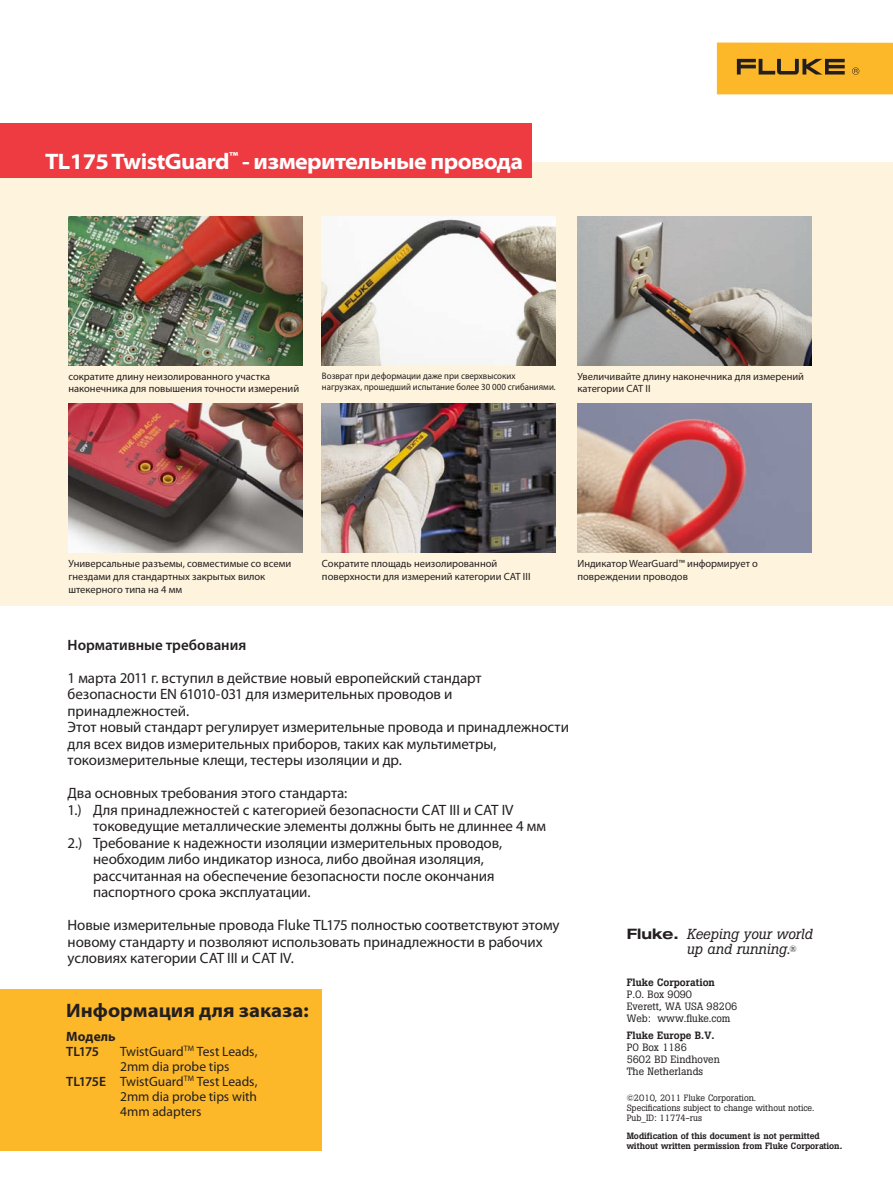
<style>
.page{position:relative;width:893px;height:1191px;background:#fff}
.page>*{position:absolute;margin:0;border:0;box-sizing:border-box;transform-origin:0 0}
.t1{font:700 semi-expanded 22.5px "Myriad Pro";letter-spacing:-.025em;color:#fff}
.t2{font:700 semi-expanded 19.5px "Myriad Pro";color:#231f20}
.t3{font:15px/16.5px "Myriad Pro";letter-spacing:-.005em;color:#231f20}
.t4{font:600 15px "Myriad Pro";color:#231f20}
.t5{font:italic 14.4px/14.4px "Boton Pro";color:#231f20}
.t6{font:13.5px "Myriad Pro";color:#231f20}
.t7{font:700 13.5px "Myriad Pro";letter-spacing:.005em;color:#231f20}
.t8{font:600 13.5px "Myriad Pro";letter-spacing:-.05em;color:#231f20}
.t9{font:10.5px/12.6px "Myriad Pro";color:#231f20}
.t10{font:10.5px/12px "Boton Pro";color:#231f20}
.t11{font:500 10.5px "Boton Pro";color:#231f20}
.t12{font:9.3px/11.2px "Myriad Pro";color:#231f20;scale:.95 1}
.t13{font:9px/9.8px "Boton Pro";color:#231f20}
.t14{font:500 9px/9.8px "Boton Pro";letter-spacing:-.005em;color:#231f20}
.s1{font-weight:600}
.s2{font-family:"Helvetica Neue LT Std";font-weight:700;font-style:normal;font-stretch:expanded}
.s3{font-style:normal;font-size:9px}
</style>
<div class="page">
<div style="left:0;top:162px;width:893px;height:443px;background:#fef3dc"></div>
<img style="left:322px;top:404px;width:234px;height:149px">
<img style="left:577px;top:217px;width:234px;height:148px">
<img style="left:68px;top:404px;width:234px;height:149px">
<img style="left:577px;top:404px;width:234px;height:149px">
<img style="left:68px;top:217px;width:234px;height:148px">
<img style="left:322px;top:217px;width:234px;height:148px">
<div style="left:0;top:123px;width:532px;height:55px;background:#ee3a41"></div>
<div style="left:0;top:988px;width:322px;height:162px;background:#fcb828"></div>
<div style="left:717px;top:43px;width:176px;height:51px;background:#fcb828"></div>
<svg style="left:737px;top:59px;width:108px;height:16px"></svg>
<svg style="left:852px;top:67px;width:7px;height:8px"></svg>
<h1 class="t1" style="left:45px;top:152px;width:479px">TL175 TwistGuard<sup>™</sup> - измерительные провода</h1>
<p class="t9" style="left:68px;top:371px;width:232px">сократите длину неизолированного участка наконечника для повышения точности измерений</p>
<p class="t12" style="left:322px;top:371px;width:248px">Возврат при деформации даже при сверхвысоких нагрузках, прошедший испытание более 30 000 сгибаниями.</p>
<p class="t9" style="left:577px;top:371px;width:228px">Увеличивайте длину наконечника для измерений категории CAT II</p>
<p class="t9" style="left:68px;top:558px;width:224px">Универсальные разъемы, совместимые со всеми гнездами для стандартных закрытых вилок штекерного типа на 4 мм</p>
<p class="t9" style="left:577px;top:558px;width:182px">Индикатор WearGuard™ информирует о повреждении проводов</p>
<p class="t9" style="left:322px;top:558px;width:210px">Сократите площадь неизолированной поверхности для измерений категории CAT III</p>
<p class="t4" style="left:68px;top:639px;width:180px">Нормативные требования</p>
<p class="t3" style="left:68px;top:670px;width:503px">1 марта 2011 г. вступил в действие новый европейский стандарт безопасности EN 61010-031 для измерительных проводов и принадлежностей.<br>Этот новый стандарт регулирует измерительные провода и принадлежности для всех видов измерительных приборов, таких как мультиметры, токоизмерительные клещи, тестеры изоляции и др.</p>
<p class="t3" style="left:68px;top:786px;width:281px">Два основных требования этого стандарта:</p>
<p class="t3" style="left:68px;top:802px;width:448px">1.) Для принадлежностей с категорией безопасности CAT III и CAT IV</p>
<p class="t3" style="left:93px;top:819px;width:455px">токоведущие металлические элементы должны быть не длиннее 4 мм</p>
<p class="t3" style="left:68px;top:835px;width:436px">2.) Требование к надежности изоляции измерительных проводов,</p>
<p class="t3" style="left:93px;top:852px;width:392px">необходим либо индикатор износа, либо двойная изоляция,</p>
<p class="t3" style="left:93px;top:868px;width:403px">рассчитанная на обеспечение безопасности после окончания</p>
<p class="t3" style="left:93px;top:885px;width:219px">паспортного срока эксплуатации.</p>
<p class="t3" style="left:68px;top:918px;width:494px">Новые измерительные провода Fluke TL175 полностью соответствуют этому новому стандарту и позволяют использовать принадлежности в рабочих условиях категории CAT III и CAT IV.</p>
<h2 class="t2" style="left:66px;top:1002px;width:244px">Информация для заказа:</h2>
<p class="t7" style="left:66px;top:1031px;width:51px">Модель</p>
<p class="t8" style="left:66px;top:1046px;width:34px">TL175</p>
<p class="t6" style="left:120px;top:1046px;width:139px">TwistGuard<sup>TM</sup> Test Leads,</p>
<p class="t6" style="left:120px;top:1061px;width:111px">2mm dia probe tips</p>
<p class="t6" style="left:66px;top:1076px;width:193px"><span class="s1">TL175E</span> TwistGuard<sup>TM</sup> Test Leads,</p>
<p class="t6" style="left:120px;top:1091px;width:138px">2mm dia probe tips with</p>
<p class="t6" style="left:120px;top:1106px;width:83px">4mm adapters</p>
<p class="t5" style="left:687px;top:928px;width:127px;text-indent:-60px"><span class="s2">Fluke.</span> Keeping your world up and running.<span class="s3">®</span></p>
<p class="t11" style="left:627px;top:979px;width:90px">Fluke Corporation</p>
<p class="t10" style="left:627px;top:989px;width:112px">P.O. Box 9090<br>Everett, WA USA 98206<br>Web: www.fluke.com</p>
<p class="t11" style="left:627px;top:1031px;width:89px">Fluke Europe B.V.</p>
<p class="t10" style="left:627px;top:1042px;width:95px">PO Box 1186<br>5602 BD Eindhoven<br>The Netherlands</p>
<p class="t13" style="left:627px;top:1094px;width:189px">©2010, 2011 Fluke Corporation.<br>Specifications subject to change without notice.<br>Pub_ID: 11774-rus</p>
<p class="t14" style="left:627px;top:1132px;width:217px">Modification of this document is not permitted without written permission from Fluke Corporation.</p>
</div>
